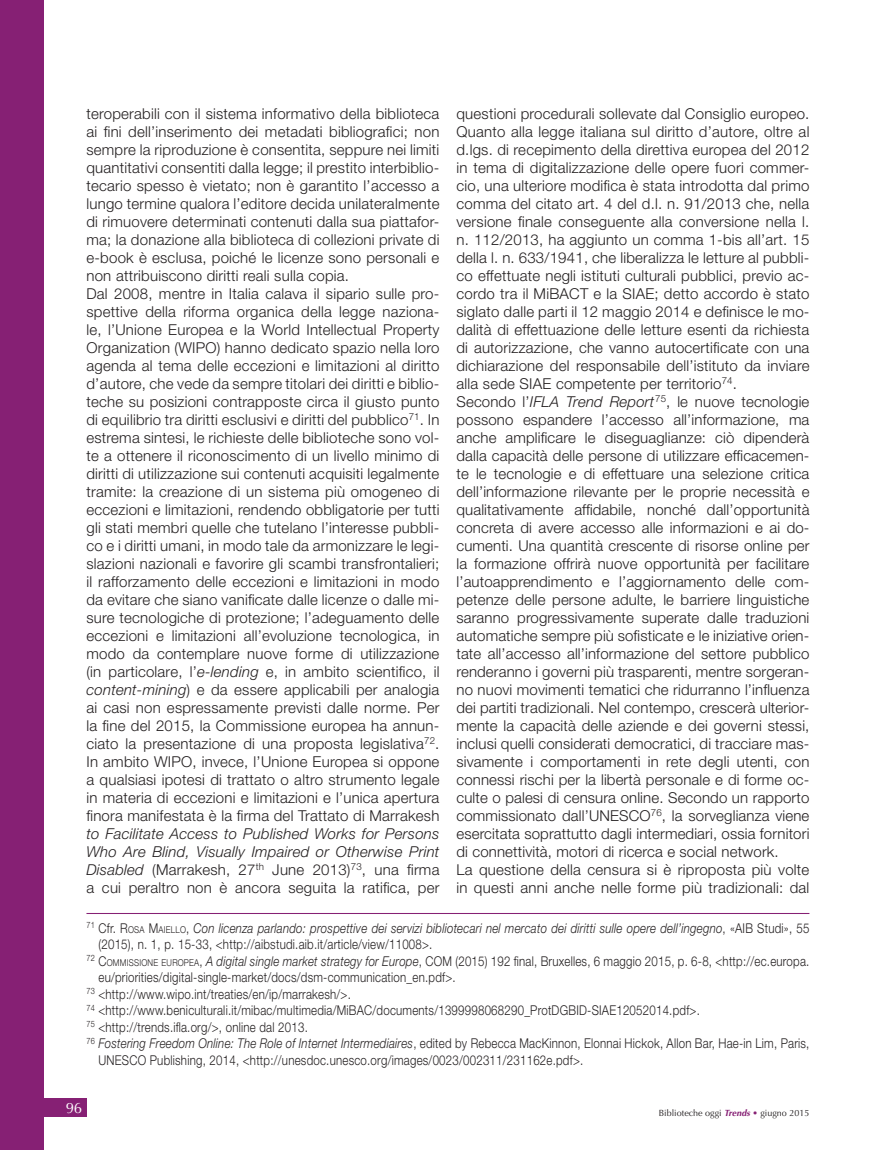
<style>
.page{position:relative;width:893px;height:1150px;background:#fff}
.page>*{position:absolute;margin:0;border:0;box-sizing:border-box;transform-origin:0 0}
.t1{font:300 15px/18px "Helvetica Neue LT Std";letter-spacing:.015em;color:#231f20}
.t2{font:italic 300 15px/18px "Helvetica Neue LT Std";letter-spacing:.015em;color:#231f20;text-align:justify}
.t3{font:15px "Optima";color:#fff}
.t4{font:300 13.5px "Helvetica Neue LT Std";letter-spacing:.02em;color:#231f20;scale:.85 1}
.t5{font:italic 300 13.5px "Helvetica Neue LT Std";letter-spacing:.02em;color:#231f20;scale:.85 1}
.t6{font:9px "Optima";color:#231f20}
.s1{font-style:italic}
.s2{font-style:normal}
.s3{font-style:normal;font-size:9.45px}
.s4{font-style:inherit}
.s5{font-size:9.45px}
.s6{font-weight:700;font-style:italic;color:#862074}
.s7{font-weight:700;color:#862074}
</style>
<div class="page">
<div style="left:0;top:1098px;width:86px;height:18px;background:#862074"></div>
<div style="left:0;top:0;width:44px;height:1149px;background:#862074"></div>
<hr style="left:86px;top:912px;width:723px;height:1px;background:#862074">
<p class="t1" style="left:456px;top:104px;width:354px">questioni procedurali sollevate dal Consiglio europeo.<br>Quanto alla legge italiana sul diritto d’autore, oltre al d.lgs. di recepimento della direttiva europea del 2012 in tema di digitalizzazione delle opere fuori commer&shy;cio, una ulteriore modifica è stata introdotta dal primo comma del citato art. 4 del d.l. n. 91/2013 che, nella versione finale conseguente alla conversione nella l. n. 112/2013, ha aggiunto un comma 1-bis all’art. 15 della l. n. 633/1941, che liberalizza le letture al pubbli&shy;co effettuate negli istituti culturali pubblici, previo ac&shy;cordo tra il MiBACT e la SIAE; detto accordo è stato siglato dalle parti il 12 maggio 2014 e definisce le mo&shy;dalità di effettuazione delle letture esenti da richiesta di autorizzazione, che vanno autocertificate con una dichiarazione del responsabile dell’istituto da inviare alla sede SIAE competente per territorio<sup>74</sup>.<br>Secondo l’<span class="s1">IFLA Trend Report</span><sup>75</sup>, le nuove tecnologie possono espandere l’accesso all’informazione, ma anche amplificare le diseguaglianze: ciò dipenderà dalla capacità delle persone di utilizzare efficacemen&shy;te le tecnologie e di effettuare una selezione critica dell’informazione rilevante per le proprie necessità e qualitativamente affidabile, nonché dall’opportunità concreta di avere accesso alle informazioni e ai do&shy;cumenti. Una quantità crescente di risorse online per la formazione offrirà nuove opportunità per facilitare l’autoapprendimento e l’aggiornamento delle com&shy;petenze delle persone adulte, le barriere linguistiche saranno progressivamente superate dalle traduzioni automatiche sempre più sofisticate e le iniziative orien&shy;tate all’accesso all’informazione del settore pubblico renderanno i governi più trasparenti, mentre sorgeran&shy;no nuovi movimenti tematici che ridurranno l’influenza dei partiti tradizionali. Nel contempo, crescerà ulterior&shy;mente la capacità delle aziende e dei governi stessi, inclusi quelli considerati democratici, di tracciare mas&shy;sivamente i comportamenti in rete degli utenti, con connessi rischi per la libertà personale e di forme oc&shy;culte o palesi di censura online. Secondo un rapporto commissionato dall’UNESCO<sup>76</sup>, la sorveglianza viene esercitata soprattutto dagli intermediari, ossia fornitori di connettività, motori di ricerca e social network.<br>La questione della censura si è riproposta più volte in questi anni anche nelle forme più tradizionali: dal</p>
<p class="t5" style="left:86px;top:919px;width:852px"><sup>71</sup> <span class="s2">Cfr.</span> <span class="s2">R</span> <span class="s3">OSA</span> <span class="s2">M</span><span class="s3">AIELLO</span><span class="s2">,</span> Con licenza parlando: prospettive dei servizi bibliotecari nel mercato dei diritti sulle opere dell’ingegno<span class="s2">, «AIB Studi», 55</span></p>
<p class="t4" style="left:98px;top:936px;width:394px">(2015), n. 1, p. 15-33, &lt;http://aibstudi.aib.it/article/view/11008&gt;.</p>
<p class="t4" style="left:86px;top:952px;width:852px"><sup>72</sup> <span class="s4">C</span><span class="s5">OMM ISSIONE EUROPEA</span>, <span class="s1">A digital single market strategy for Europe</span>, COM (2015) 192 final, Bruxelles, 6 maggio 2015, p. 6-8, &lt;http://ec.europa.</p>
<p class="t4" style="left:98px;top:969px;width:422px">eu/priorities/digital-single-market/docs/dsm-communication_en.pdf&gt;.</p>
<p class="t4" style="left:86px;top:985px;width:313px"><sup>73</sup> &lt;http://www.wipo.int/treaties/en/ip/marrakesh/&gt;.</p>
<p class="t4" style="left:86px;top:1002px;width:723px"><sup>74</sup> &lt;http://www.beniculturali.it/mibac/multimedia/MiBAC/documents/1399998068290_ProtDGBID-SIAE12052014.pdf&gt;.</p>
<p class="t4" style="left:86px;top:1018px;width:262px"><sup>75</sup> &lt;http://trends.ifla.org/&gt;, online dal 2013.</p>
<p class="t4" style="left:86px;top:1035px;width:852px"><sup>76</sup> <span class="s1">Fostering Freedom Online: The Role of Internet Intermediaires</span>, edited by Rebecca MacKinnon, Elonnai Hickok, Allon Bar, Hae-in Lim, Paris,</p>
<p class="t4" style="left:98px;top:1051px;width:572px">UNESCO Publishing, 2014, &lt;http://unesdoc.unesco.org/images/0023/002311/231162e.pdf&gt;.</p>
<p class="t1" style="left:86px;top:104px;width:354px">teroperabili con il sistema informativo della biblioteca ai fini dell’inserimento dei metadati bibliografici; non sempre la riproduzione è consentita, seppure nei limiti quantitativi consentiti dalla legge; il prestito interbiblio&shy;tecario spesso è vietato; non è garantito l’accesso a lungo termine qualora l’editore decida unilateralmente di rimuovere determinati contenuti dalla sua piattafor&shy;ma; la donazione alla biblioteca di collezioni private di e-book è esclusa, poiché le licenze sono personali e non attribuiscono diritti reali sulla copia.<br>Dal 2008, mentre in Italia calava il sipario sulle pro&shy;spettive della riforma organica della legge naziona&shy;le, l’Unione Europea e la World Intellectual Property Organization (WIPO) hanno dedicato spazio nella loro agenda al tema delle eccezioni e limitazioni al diritto d’autore, che vede da sempre titolari dei diritti e biblio&shy;teche su posizioni contrapposte circa il giusto punto di equilibrio tra diritti esclusivi e diritti del pubblico<sup>71</sup>. In estrema sintesi, le richieste delle biblioteche sono vol&shy;te a ottenere il riconoscimento di un livello minimo di diritti di utilizzazione sui contenuti acquisiti legalmente tramite: la creazione di un sistema più omogeneo di eccezioni e limitazioni, rendendo obbligatorie per tutti gli stati membri quelle che tutelano l’interesse pubbli&shy;co e i diritti umani, in modo tale da armonizzare le legi&shy;slazioni nazionali e favorire gli scambi transfrontalieri; il rafforzamento delle eccezioni e limitazioni in modo da evitare che siano vanificate dalle licenze o dalle mi&shy;sure tecnologiche di protezione; l’adeguamento delle eccezioni e limitazioni all’evoluzione tecnologica, in modo da contemplare nuove forme di utilizzazione (in particolare, l’<span class="s1">e-lending</span> e, in ambito scientifico, il <span class="s1">content-mining</span>) e da essere applicabili per analogia ai casi non espressamente previsti dalle norme. Per la fine del 2015, la Commissione europea ha annun&shy;ciato la presentazione di una proposta legislativa<sup>72</sup>.<br>In ambito WIPO, invece, l’Unione Europea si oppone a qualsiasi ipotesi di trattato o altro strumento legale in materia di eccezioni e limitazioni e l’unica apertura finora manifestata è la firma del Trattato di Marrakesh</p>
<p class="t2" style="left:86px;top:824px;width:354px">to Facilitate Access to Published Works for Persons Who Are Blind, Visually Impaired or Otherwise Print Disabled <span class="s2">(Marrakesh, 27</span><sup>th</sup> <span class="s2">June 2013)</span><sup>73</sup><span class="s2">, una firma a cui peraltro non è ancora seguita la ratifica, per</span></p>
<p class="t3" style="left:66px;top:1098px;width:18px">96</p>
<p class="t6" style="left:659px;top:1107px;width:152px">Biblioteche oggi <span class="s6">Trends</span> <span class="s7">•</span> giugno 2015</p>
</div>
